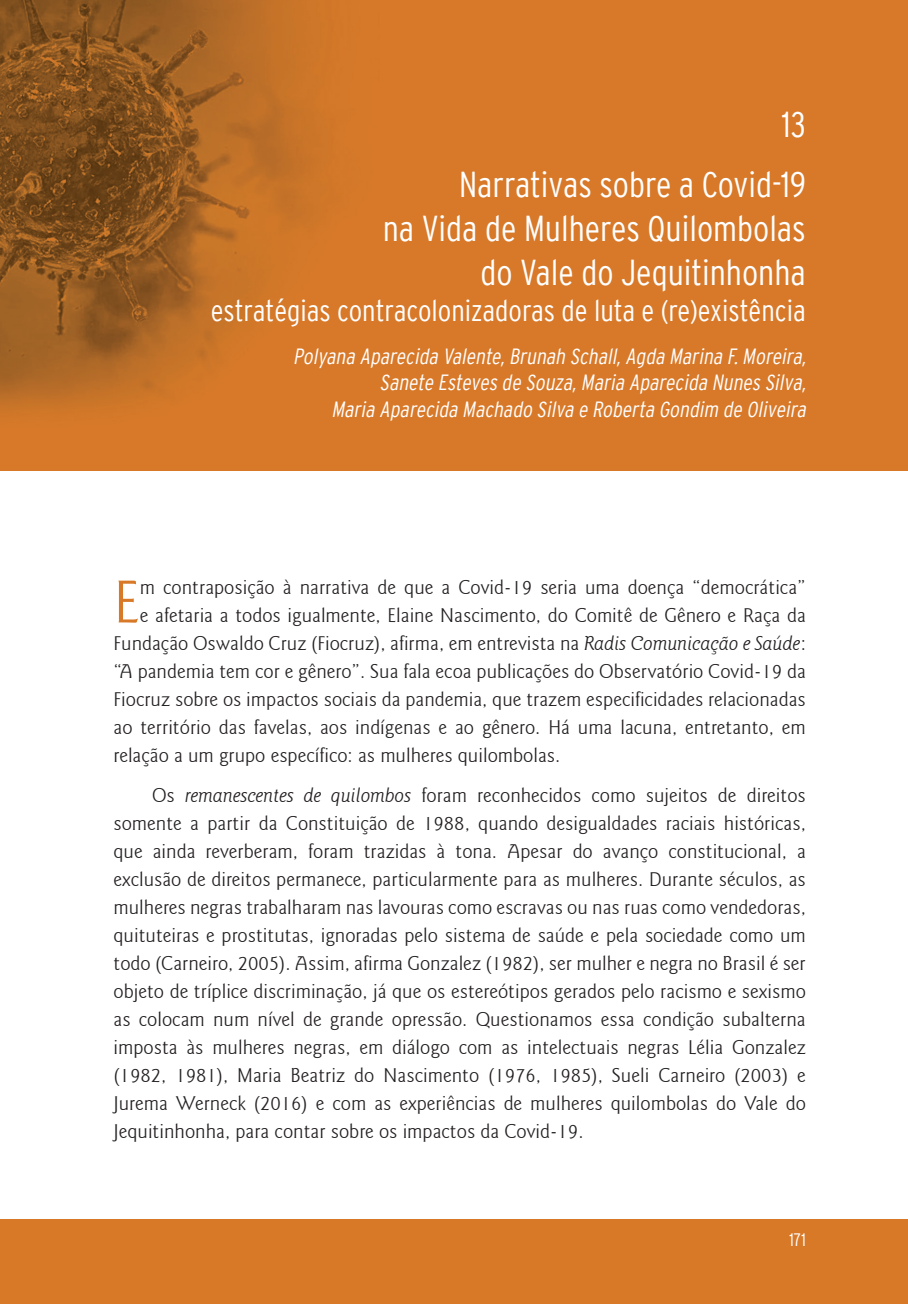
<style>
.page{position:relative;width:908px;height:1304px;background:#fff}
.page>*{position:absolute;margin:0;border:0;box-sizing:border-box;transform-origin:0 0}
.corpo_do_texto{font:300 60.6px "Goudy Sans IT Cby BT";color:#d87928}
.t1{font:300 condensed 36px "Interstate";color:#fff}
.t2{font:300 condensed 30px "Interstate";color:#fff}
.corpo_do_texto-2{font:italic 300 condensed 22px "Interstate";color:#fff}
.corpo_do_texto-3{font:300 20px/28px "Goudy Sans IT Cby BT";color:#231f20;text-align:justify}
.t3{font:300 condensed 18px "Interstate";color:#fff}
.s1{font-style:italic}
</style>
<div class="page">
<div style="left:0;top:1219px;width:907px;height:85px;background:#d87928"></div>
<img style="left:0;top:0;width:907px;height:470px">
<p class="t1" style="left:781px;top:104px;width:26px">13</p>
<p class="t1" style="left:459px;top:164px;width:348px">Narrativas sobre a Covid-19</p>
<p class="t1" style="left:382px;top:208px;width:424px">na Vida de Mulheres Quilombolas</p>
<p class="t1" style="left:480px;top:252px;width:327px">do Vale do Jequitinhonha</p>
<p class="t2" style="left:211px;top:293px;width:596px">estratégias contracolonizadoras de luta e (re)existência</p>
<p class="corpo_do_texto-2" style="left:293px;top:344px;width:518px">Polyana Aparecida Valente,Brunah Schall,Agda Marina F.Moreira,</p>
<p class="corpo_do_texto-2" style="left:379px;top:370px;width:432px">Sanete Esteves de Souza,Maria Aparecida Nunes Silva,</p>
<p class="corpo_do_texto-2" style="left:331px;top:397px;width:480px">Maria Aparecida Machado Silva e Roberta Gondim de Oliveira</p>
<p class="corpo_do_texto" style="left:113px;top:565px;width:28px">E</p>
<p class="corpo_do_texto-3" style="left:140px;top:574px;width:667px">m contraposição à narrativa de que a Covid-19 seria uma doença “democrática”</p>
<p class="corpo_do_texto-3" style="left:140px;top:602px;width:667px">e afetaria a todos igualmente, Elaine Nascimento, do Comitê de Gênero e Raça da</p>
<p class="corpo_do_texto-3" style="left:113px;top:630px;width:693px">Fundação Oswaldo Cruz (Fiocruz), afirma, em entrevista na <span class="s1">Radis Comunicação e Saúde</span>:</p>
<p class="corpo_do_texto-3" style="left:113px;top:658px;width:693px">“A pandemia tem cor e gênero”. Sua fala ecoa publicações do Observatório Covid-19 da</p>
<p class="corpo_do_texto-3" style="left:113px;top:686px;width:693px">Fiocruz sobre os impactos sociais da pandemia, que trazem especificidades relacionadas</p>
<p class="corpo_do_texto-3" style="left:113px;top:714px;width:693px">ao território das favelas, aos indígenas e ao gênero. Há uma lacuna, entretanto, em</p>
<p class="corpo_do_texto-3" style="left:113px;top:742px;width:448px">relação a um grupo específico: as mulheres quilombolas.</p>
<p class="corpo_do_texto-3" style="left:113px;top:781px;width:693px;text-indent:38px">Os <span class="s1">remanescentes de quilombos</span> foram reconhecidos como sujeitos de direitos somente a partir da Constituição de 1988, quando desigualdades raciais históricas, que ainda reverberam, foram trazidas à tona. Apesar do avanço constitucional, a exclusão de direitos permanece, particularmente para as mulheres. Durante séculos, as mulheres negras trabalharam nas lavouras como escravas ou nas ruas como vendedoras, quituteiras e prostitutas, ignoradas pelo sistema de saúde e pela sociedade como um todo (Carneiro, 2005). Assim, afirma Gonzalez (1982), ser mulher e negra no Brasil é ser objeto de tríplice discriminação, já que os estereótipos gerados pelo racismo e sexismo as colocam num nível de grande opressão. Questionamos essa condição subalterna imposta às mulheres negras, em diálogo com as intelectuais negras Lélia Gonzalez (1982, 1981), Maria Beatriz do Nascimento (1976, 1985), Sueli Carneiro (2003) e Jurema Werneck (2016) e com as experiências de mulheres quilombolas do Vale do Jequitinhonha, para contar sobre os impactos da Covid-19.</p>
<p class="t3" style="left:789px;top:1230px;width:18px">171</p>
</div>
